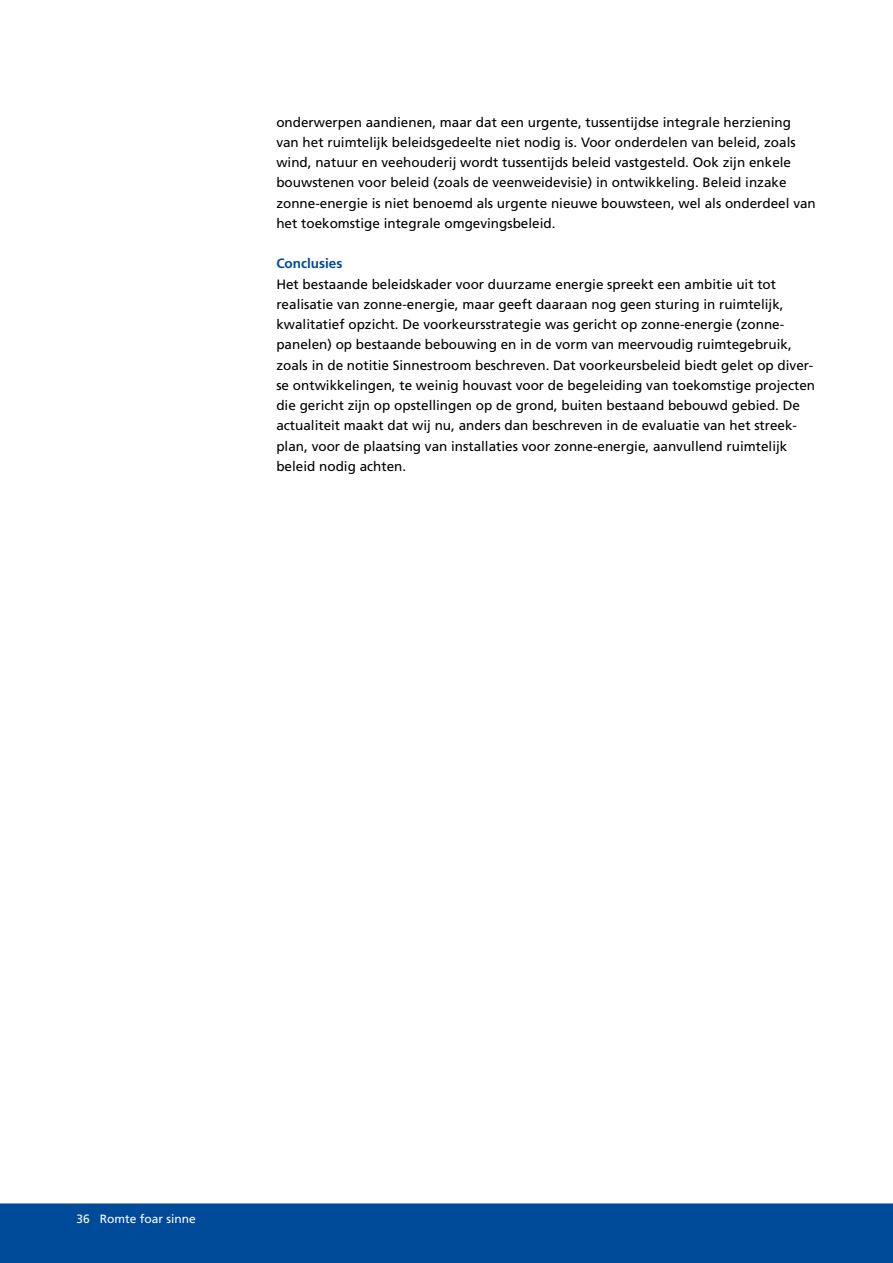
<style>
.page{position:relative;width:893px;height:1263px;background:#fff}
.page>*{position:absolute;margin:0;border:0;box-sizing:border-box;transform-origin:0 0}
.t1{font:13.5px/20.2px "Frutiger LT Std";color:#000}
.t2{font:700 13.5px "Frutiger LT Std";color:#004a9a}
.t3{font:12px "Frutiger LT Std";color:#fff}
</style>
<div class="page">
<div style="left:0;top:1203px;width:893px;height:60px;background:#004a9a"></div>
<p class="t1" style="left:276px;top:112px;width:541px">onderwerpen aandienen, maar dat een urgente, tussentijdse integrale herziening van het ruimtelijk beleidsgedeelte niet nodig is. Voor onderdelen van beleid, zoals wind, natuur en veehouderij wordt tussentijds beleid vastgesteld. Ook zijn enkele bouwstenen voor beleid (zoals de veenweidevisie) in ontwikkeling. Beleid inzake zonne-energie is niet benoemd als urgente nieuwe bouwsteen, wel als onderdeel van het toekomstige integrale omgevingsbeleid.</p>
<p class="t2" style="left:276px;top:256px;width:67px">Conclusies</p>
<p class="t1" style="left:276px;top:274px;width:540px">Het bestaande beleidskader voor duurzame energie spreekt een ambitie uit tot realisatie van zonne-energie, maar geeft daaraan nog geen sturing in ruimtelijk, kwalitatief opzicht. De voorkeursstrategie was gericht op zonne-energie (zonne&shy;panelen) op bestaande bebouwing en in de vorm van meervoudig ruimtegebruik, zoals in de notitie Sinnestroom beschreven. Dat voorkeursbeleid biedt gelet op diver&shy;se ontwikkelingen, te weinig houvast voor de begeleiding van toekomstige projecten die gericht zijn op opstellingen op de grond, buiten bestaand bebouwd gebied. De actualiteit maakt dat wij nu, anders dan beschreven in de evaluatie van het streek&shy;plan, voor de plaatsing van installaties voor zonne-energie, aanvullend ruimtelijk beleid nodig achten.</p>
<p class="t3" style="left:77px;top:1211px;width:121px">36 Romte foar sinne</p>
</div>
